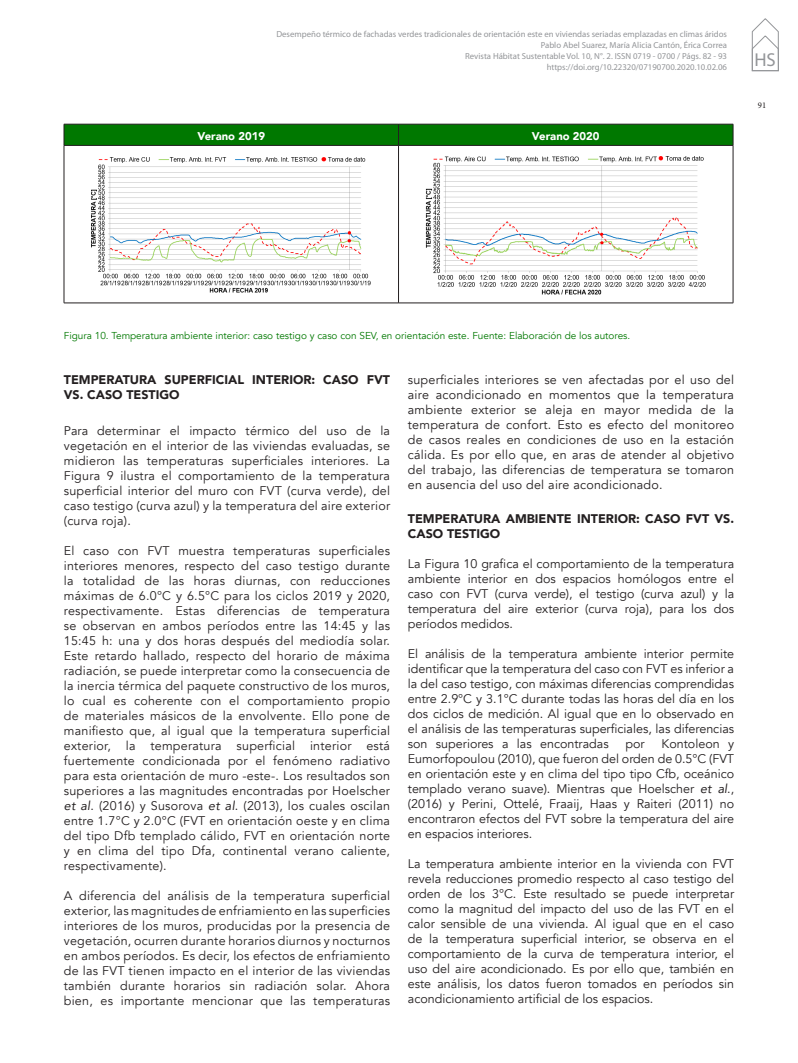
<style>
.page{position:relative;width:798px;height:1063px;background:#fff}
.page>*{position:absolute;margin:0;border:0;box-sizing:border-box;transform-origin:0 0}
.t1{font:18.75px "Myriad Pro";color:#939598}
._07_CUERPO_TEXTO{font:12.5px/15px "Avenir";color:#231f20;text-align:justify}
._11_SUBTITULOS__2_2{font:900 12.5px/15px "Avenir";color:#231f20}
._14_TITULOS_TABLAS{font:900 11.25px "Avenir";color:#fff}
._09_PIE_DE_FOTOS{font:10px "Avenir";color:#007800}
.t2{font:8.75px/11.2px "Myriad Pro";color:#939598;text-align:right}
.t3{font:8.75px "Minion Pro";color:#231f20}
.s1{font-style:italic}
</style>
<div class="page">
<svg style="left:751px;top:18px;width:27px;height:53px"></svg>
<div style="left:64px;top:124px;width:669px;height:21px;background:#007800"></div>
<hr style="left:64px;top:145px;width:334px;height:1px;background:#231f20">
<hr style="left:64px;top:146px;width:1px;height:157px;background:#231f20">
<hr style="left:398px;top:145px;width:335px;height:1px;background:#231f20">
<hr style="left:398px;top:146px;width:1px;height:157px;background:#231f20">
<hr style="left:732px;top:146px;width:1px;height:157px;background:#231f20">
<hr style="left:64px;top:303px;width:334px;height:1px;background:#231f20">
<hr style="left:398px;top:303px;width:335px;height:1px;background:#231f20">
<img style="left:91px;top:157px;width:280px;height:136px">
<img style="left:425px;top:156px;width:281px;height:139px">
<p class="t2" style="left:276px;top:28px;width:452px">Desempeño térmico de fachadas verdes tradicionales de orientación este en viviendas seriadas emplazadas en climas áridos Pablo Abel Suarez, María Alicia Cantón, Érica Correa<br>Revista Hábitat Sustentable Vol. 10, N°. 2. ISSN 0719 - 0700 / Págs. 82 - 93<br>https://doi.org/10.22320/07190700.2020.10.02.06</p>
<p class="_14_TITULOS_TABLAS" style="left:197px;top:127px;width:69px">Verano 2019</p>
<p class="_14_TITULOS_TABLAS" style="left:531px;top:127px;width:69px">Verano 2020</p>
<h1 class="t1" style="left:754px;top:48px;width:23px">HS</h1>
<p class="t3" style="left:757px;top:99px;width:10px">91</p>
<p class="_09_PIE_DE_FOTOS" style="left:64px;top:330px;width:567px">Figura 10. Temperatura ambiente interior: caso testigo y caso con SEV, en orientación este. Fuente: Elaboración de los autores.</p>
<p class="_11_SUBTITULOS__2_2" style="left:64px;top:372px;width:327px">TEMPERATURA SUPERFICIAL INTERIOR: CASO FVT<br>VS. CASO TESTIGO</p>
<p class="_07_CUERPO_TEXTO" style="left:64px;top:424px;width:328px">Para determinar el impacto térmico del uso de la vegetación en el interior de las viviendas evaluadas, se midieron las temperaturas superficiales interiores. La Figura 9 ilustra el comportamiento de la temperatura superficial interior del muro con FVT (curva verde), del caso testigo (curva azul) y la temperatura del aire exterior (curva roja).</p>
<p class="_07_CUERPO_TEXTO" style="left:64px;top:544px;width:328px">El caso con FVT muestra temperaturas superficiales interiores menores, respecto del caso testigo durante la totalidad de las horas diurnas, con reducciones máximas de 6.0°C y 6.5°C para los ciclos 2019 y 2020, respectivamente. Estas diferencias de temperatura se observan en ambos períodos entre las 14:45 y las 15:45 h: una y dos horas después del mediodía solar.<br>Este retardo hallado, respecto del horario de máxima radiación, se puede interpretar como la consecuencia de la inercia térmica del paquete constructivo de los muros, lo cual es coherente con el comportamiento propio de materiales másicos de la envolvente. Ello pone de manifiesto que, al igual que la temperatura superficial exterior, la temperatura superficial interior está fuertemente condicionada por el fenómeno radiativo para esta orientación de muro -este-. Los resultados son superiores a las magnitudes encontradas por Hoelscher <span class="s1">et al</span>. (2016) y Susorova <span class="s1">et al</span>. (2013), los cuales oscilan entre 1.7°C y 2.0°C (FVT en orientación oeste y en clima del tipo Dfb templado cálido, FVT en orientación norte y en clima del tipo Dfa, continental verano caliente, respectivamente).</p>
<p class="_07_CUERPO_TEXTO" style="left:64px;top:889px;width:328px">A diferencia del análisis de la temperatura superficial exterior, las magnitudes de enfriamiento en las superficies interiores de los muros, producidas por la presencia de vegetación, ocurren durante horarios diurnos y nocturnos en ambos períodos. Es decir, los efectos de enfriamiento de las FVT tienen impacto en el interior de las viviendas también durante horarios sin radiación solar. Ahora bien, es importante mencionar que las temperaturas</p>
<p class="_07_CUERPO_TEXTO" style="left:407px;top:373px;width:328px">superficiales interiores se ven afectadas por el uso del aire acondicionado en momentos que la temperatura ambiente exterior se aleja en mayor medida de la temperatura de confort. Esto es efecto del monitoreo de casos reales en condiciones de uso en la estación cálida. Es por ello que, en aras de atender al objetivo del trabajo, las diferencias de temperatura se tomaron en ausencia del uso del aire acondicionado.</p>
<p class="_11_SUBTITULOS__2_2" style="left:407px;top:511px;width:327px">TEMPERATURA AMBIENTE INTERIOR: CASO FVT VS.<br>CASO TESTIGO</p>
<p class="_07_CUERPO_TEXTO" style="left:407px;top:556px;width:327px">La Figura 10 grafica el comportamiento de la temperatura ambiente interior en dos espacios homólogos entre el caso con FVT (curva verde), el testigo (curva azul) y la temperatura del aire exterior (curva roja), para los dos períodos medidos.</p>
<p class="_07_CUERPO_TEXTO" style="left:407px;top:646px;width:328px">El análisis de la temperatura ambiente interior permite identificar que la temperatura del caso con FVT es inferior a la del caso testigo, con máximas diferencias comprendidas entre 2.9°C y 3.1°C durante todas las horas del día en los dos ciclos de medición. Al igual que en lo observado en el análisis de las temperaturas superficiales, las diferencias son superiores a las encontradas</p>
<p class="_07_CUERPO_TEXTO" style="left:407px;top:736px;width:328px;text-indent:253px">Kontoleon y Eumorfopoulou (2010), que fueron del orden de 0.5°C (FVT en orientación este y en clima del tipo tipo Cfb, oceánico templado verano suave). Mientras que Hoelscher <span class="s1">et al</span>., (2016) y Perini, Ottelé, Fraaij, Haas y Raiteri (2011) no encontraron efectos del FVT sobre la temperatura del aire en espacios interiores.</p>
<p class="_07_CUERPO_TEXTO" style="left:407px;top:856px;width:328px">La temperatura ambiente interior en la vivienda con FVT revela reducciones promedio respecto al caso testigo del orden de los 3°C. Este resultado se puede interpretar como la magnitud del impacto del uso de las FVT en el calor sensible de una vivienda. Al igual que en el caso de la temperatura superficial interior, se observa en el comportamiento de la curva de temperatura interior, el uso del aire acondicionado. Es por ello que, también en este análisis, los datos fueron tomados en períodos sin acondicionamiento artificial de los espacios.</p>
<p class="_07_CUERPO_TEXTO" style="left:625px;top:736px;width:21px">por</p>
</div>
